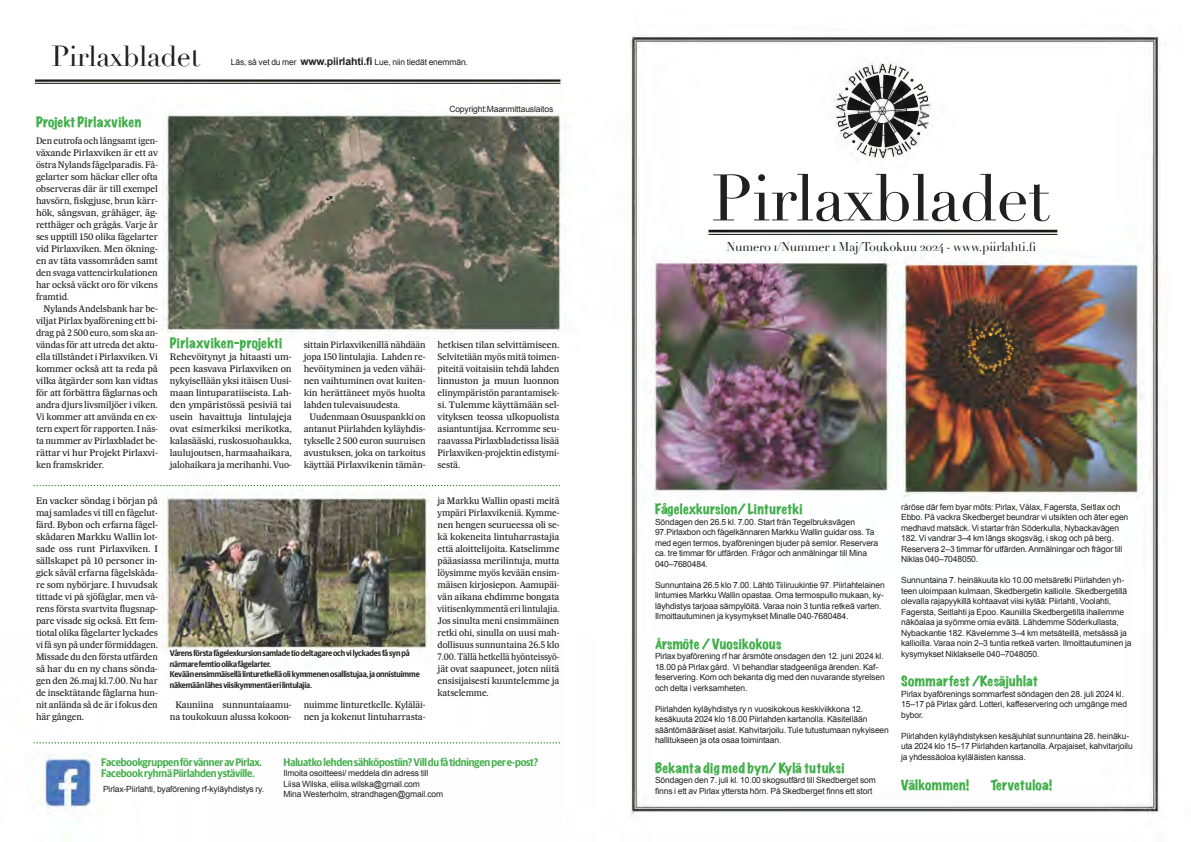
<style>
.page{position:relative;width:1191px;height:842px;background:#fff}
.page>*{position:absolute;margin:0;border:0;box-sizing:border-box;transform-origin:0 0}
.t1{font:64.5px "Didot";letter-spacing:-.015em;color:#231f20}
.t2{font:28.4px "Didot";letter-spacing:-.015em;color:#231f20}
.Brödtext_1{font:expanded 13px "Marker Felt";letter-spacing:.02em;color:#40ae49}
.t3{font:12.5px "Didot";letter-spacing:-.015em;color:#231f20}
.t4{font:600 11px "Duplex Sans";letter-spacing:-.015em;color:#40ae49}
.Brödtext_2{font:9px/12px "Majerit Body";letter-spacing:-.015em;color:#231f20;text-align:justify}
.Brödtext_1-2{font:9px/12px "Majerit Body";letter-spacing:-.015em;color:#231f20;text-align:justify}
.Brödtext_1-3{font:9px/12px "Majerit Body";letter-spacing:-.015em;color:#231f20;text-align:justify;scale:1.04 1}
.t5{font:8.5px/10.5px "Arial";letter-spacing:-.015em;color:#231f20}
.t6{font:600 8.5px/10.5px "Duplex Sans";letter-spacing:-.015em;color:#231f20}
.s1{font-weight:700;font-size:10.5px}
</style>
<div class="page">
<img style="left:33px;top:34px;width:1128px;height:782px">
<p class="t2" style="left:51px;top:40px;width:150px">Pirlaxbladet</p>
<p class="t5" style="left:231px;top:57px;width:239px">Läs, så vet du mer <span class="s1">www.piirlahti.fi</span> Lue, niin tiedät enemmän.</p>
<p class="t5" style="left:449px;top:104px;width:105px">Copyright:Maanmittauslaitos</p>
<p class="Brödtext_1" style="left:36px;top:111px;width:107px">Projekt Pirlaxviken</p>
<p class="Brödtext_1-2" style="left:36px;top:135px;width:123px">Den eutrofa och långsamt igen&shy;växande Pirlaxviken är ett av östra Nylands fågelparadis. Få&shy;gelarter som häckar eller ofta observeras där är till exempel havsörn, fiskgjuse, brun kärr&shy;hök, sångsvan, gråhäger, äg&shy;retthäger och grågås. Varje år ses upptill 150 olika fågelarter vid Pirlaxviken. Men ökning&shy;en av täta vassområden samt den svaga vattencirkulationen har också väckt oro för vikens framtid.</p>
<p class="Brödtext_2" style="left:36px;top:303px;width:123px;text-indent:8px">Nylands Andelsbank har be&shy;viljat Pirlax byaförening ett bi&shy;drag på 2 500 euro, som ska an&shy;vändas för att utreda det aktu&shy;ella tillståndet i Pirlaxviken. Vi kommer också att ta reda på vilka åtgärder som kan vidtas för att förbättra fåglarnas och andra djurs livsmiljöer i viken.<br>Vi kommer att använda en ex&shy;tern expert för rapporten. I näs&shy;ta nummer av Pirlaxbladet be&shy;rättar vi hur Projekt Pirlaxvi&shy;ken framskrider.</p>
<p class="Brödtext_1" style="left:170px;top:333px;width:114px">Pirlaxviken-projekti</p>
<p class="Brödtext_1-3" style="left:170px;top:351px;width:119px">Rehevöitynyt ja hitaasti um&shy;peen kasvava Pirlaxviken on nykyisellään yksi itäisen Uusi&shy;maan lintuparatiiseista. Lah&shy;den ympäristössä pesiviä tai usein havaittuja lintulajeja ovat esimerkiksi merikotka, kalasääski, ruskosuohaukka, laulujoutsen, harmaahaikara, jalohaikara ja merihanhi. Vuo-</p>
<p class="Brödtext_1-2" style="left:304px;top:339px;width:123px">sittain Pirlaxvikenillä nähdään jopa 150 lintulajia. Lahden re&shy;hevöityminen ja veden vähäi&shy;nen vaihtuminen ovat kuiten&shy;kin herättäneet myös huolta lahden tulevaisuudesta.</p>
<p class="Brödtext_2" style="left:304px;top:411px;width:123px;text-indent:6px">Uudenmaan Osuuspankki on antanut Piirlahden kyläyhdis&shy;tykselle 2 500 euron suuruisen avustuksen, joka on tarkoitus käyttää Pirlaxvikenin tämän-</p>
<p class="Brödtext_2" style="left:437px;top:339px;width:123px">hetkisen tilan selvittämiseen.<br>Selvitetään myös mitä toimen&shy;piteitä voitaisiin tehdä lahden linnuston ja muun luonnon elinympäristön parantamisek&shy;si. Tulemme käyttämään sel&shy;vityksen teossa ulkopuolista asiantuntijaa. Kerromme seu&shy;raavassa Pirlaxbladetissa lisää Pirlaxviken-projektin edistymi&shy;sestä.</p>
<p class="t1" style="left:711px;top:159px;width:339px">Pirlaxbladet</p>
<p class="t3" style="left:726px;top:240px;width:311px">Numero 1/Nummer 1 Maj/Toukokuu 2024 - www.piirlahti.fi</p>
<p class="Brödtext_1-2" style="left:36px;top:495px;width:123px">En vacker söndag i början på maj samlades vi till en fågelut&shy;färd. Bybon och erfarna fågel&shy;skådaren Markku Wallin lot&shy;sade oss runt Pirlaxviken. I sällskapet på 10 personer in&shy;gick såväl erfarna fågelskåda&shy;re som nybörjare. I huvudsak tittade vi på sjöfåglar, men vå&shy;rens första svartvita flugsnap&shy;pare visade sig också. Ett fem&shy;tiotal olika fågelarter lyckades vi få syn på under förmiddagen.<br>Missade du den första utfärden så har du en ny chans sönda&shy;gen den 26.maj kl.7.00. Nu har de insektätande fåglarna hun&shy;nit anlända så de är i fokus den här gången.</p>
<p class="Brödtext_2" style="left:437px;top:495px;width:123px">ja Markku Wallin opasti meitä ympäri Pirlaxvikeniä. Kymme&shy;nen hengen seurueessa oli se&shy;kä kokeneita lintuharrastajia että aloittelijoita. Katselimme pääasiassa merilintuja, mutta löysimme myös kevään ensim&shy;mäisen kirjosiepon. Aamupäi&shy;vän aikana ehdimme bongata viitisenkymmentä eri lintulajia.<br>Jos sinulta meni ensimmäinen retki ohi, sinulla on uusi mah&shy;dollisuus sunnuntaina 26.5 klo 7.00. Tällä hetkellä hyönteissyö&shy;jät ovat saapuneet, joten niitä ensisijaisesti kuuntelemme ja katselemme.</p>
<p class="Brödtext_1" style="left:655px;top:499px;width:149px">Fågelexkursion/ Linturetki</p>
<p class="t5" style="left:655px;top:516px;width:225px">Söndagen den 26.5 kl. 7.00. Start från Tegelbruksvägen 97.Pirlaxbon och fågelkännaren Markku Wallin guidar oss. Ta med egen termos, byaföreningen bjuder på semlor. Reservera ca. tre timmar för utfärden. Frågor och anmälningar till Mina 040–7680484.</p>
<p class="t5" style="left:655px;top:579px;width:231px">Sunnuntaina 26.5 klo 7.00. Lähtö Tiiliruukintie 97. Piirlahtelainen lintumies Markku Wallin opastaa. Oma termospullo mukaan, ky&shy;läyhdistys tarjoaa sämpylöitä. Varaa noin 3 tuntia retkeä varten.<br>Ilmoittautuminen ja kysymykset Minalle 040-7680484.</p>
<p class="Brödtext_1" style="left:655px;top:633px;width:128px">Årsmöte / Vuosikokous</p>
<p class="t5" style="left:655px;top:651px;width:231px">Pirlax byaförening rf har årsmöte onsdagen den 12. juni 2024 kl.<br>18.00 på Pirlax gård. Vi behandlar stadgeenliga ärenden. Kaf&shy;feservering. Kom och bekanta dig med den nuvarande styrelsen och delta i verksamheten.</p>
<p class="t5" style="left:655px;top:703px;width:235px">Piirlahden kyläyhdistys ry n vuosikokous keskiviikkona 12. kesäkuuta 2024 klo 18.00 Piirlahden kartanolla. Käsitellään sääntömääräiset asiat. Kahvitarjoilu. Tule tutustumaan nykyiseen hallitukseen ja ota osaa toimintaan.</p>
<p class="Brödtext_1" style="left:655px;top:757px;width:191px">Bekanta dig med byn/ Kylä tutuksi</p>
<p class="t5" style="left:655px;top:775px;width:222px">Söndagen den 7. juli kl. 10.00 skogsutfärd till Skedberget som finns i ett av Pirlax yttersta hörn. På Skedberget finns ett stort</p>
<p class="t6" style="left:170px;top:647px;width:241px">Vårens första fågelexkursion samlade tio deltagare och vi lyckades få syn på närmare femtio olika fågelarter.</p>
<p class="t6" style="left:170px;top:668px;width:251px">Kevään ensimmäisellä linturetkellä oli kymmenen osallistujaa, ja onnistuimme näkemään lähes viisikymmentä eri lintulajia.</p>
<p class="Brödtext_2" style="left:170px;top:699px;width:123px;text-align:right">Kauniina sunnuntaiaamu&shy;na toukokuun alussa kokoon-</p>
<p class="Brödtext_2" style="left:304px;top:699px;width:123px">nuimme linturetkelle. Kyläläi&shy;nen ja kokenut lintuharrasta-</p>
<p class="t4" style="left:283px;top:754px;width:256px">Haluatko lehden sähköpostiin? Vill du få tidningen per e-post?</p>
<p class="t5" style="left:283px;top:768px;width:146px">Ilmoita osoitteesi/ meddela din adress till<br>Liisa Wilska, eliisa.wilska@gmail.com</p>
<p class="t5" style="left:283px;top:789px;width:161px">Mina Westerholm, strandhagen@gmail.com</p>
<p class="t4" style="left:101px;top:754px;width:162px">Facebookgruppen för vänner av Pirlax.</p>
<p class="t4" style="left:101px;top:765px;width:155px">Facebook ryhmä Piirlahden ystäville.</p>
<p class="t5" style="left:103px;top:784px;width:162px">Pirlax-Piirlahti, byaförening rf-kyläyhdistys ry.</p>
<p class="t5" style="left:901px;top:502px;width:229px">råröse där fem byar möts: Pirlax, Vålax, Fagersta, Seitlax och Ebbo. På vackra Skedberget beundrar vi utsikten och äter egen medhavd matsäck. Vi startar från Söderkulla, Nybackavägen 182. Vi vandrar 3–4 km längs skogsväg, i skog och på berg.<br>Reservera 2–3 timmar för utfärden. Anmälningar och frågor till Niklas 040–7048050.</p>
<p class="t5" style="left:901px;top:575px;width:232px">Sunnuntaina 7. heinäkuuta klo 10.00 metsäretki Piirlahden yh&shy;teen uloimpaan kulmaan, Skedbergetin kalliolle. Skedbergetillä olevalla rajapyykillä kohtaavat viisi kylää: Piirlahti, Voolahti, Fagersta, Seitlahti ja Epoo. Kauniilla Skedbergetillä ihailemme näköalaa ja syömme omia eväitä. Lähdemme Söderkullasta, Nybackantie 182. Kävelemme 3–4 km metsäteillä, metsässä ja kallioilla. Varaa noin 2–3 tuntia retkeä varten. Ilmoittautuminen ja kysymykset Niklakselle 040–7048050.</p>
<p class="Brödtext_1" style="left:901px;top:671px;width:138px">Sommarfest /Kesäjuhlat</p>
<p class="t5" style="left:901px;top:689px;width:228px">Pirlax byaförenings sommarfest söndagen den 28. juli 2024 kl.<br>15–17 på Pirlax gård. Lotteri, kaffeservering och umgänge med bybor.</p>
<p class="t5" style="left:901px;top:731px;width:233px">Piirlahden kyläyhdistyksen kesäjuhlat sunnuntaina 28. heinäku&shy;uta 2024 klo 15–17 Piirlahden kartanolla. Arpajaiset, kahvitarjoilu ja yhdessäoloa kyläläisten kanssa.</p>
<p class="Brödtext_1" style="left:901px;top:774px;width:69px">Välkommen!</p>
<p class="Brödtext_1" style="left:990px;top:774px;width:63px">Tervetuloa!</p>
</div>
